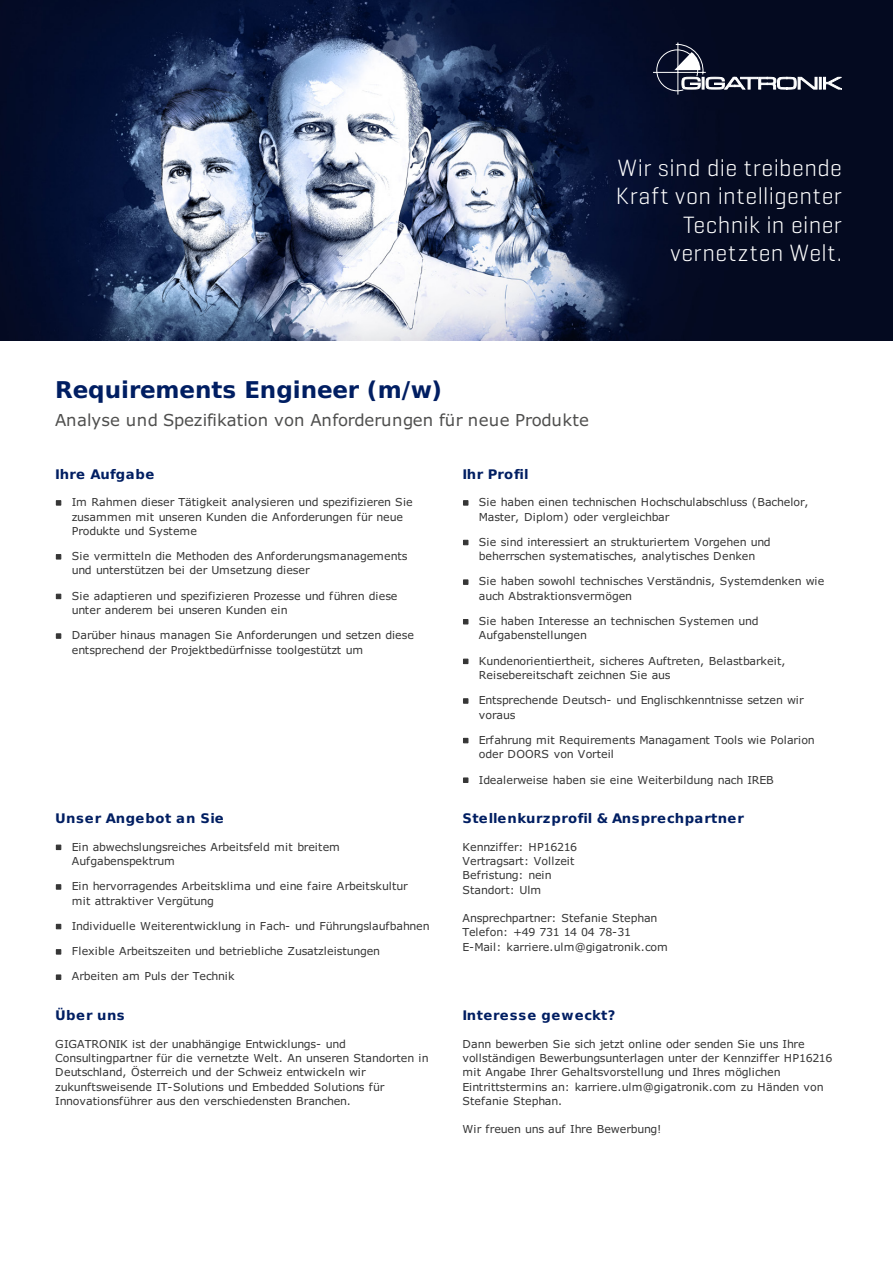
<style>
.page{position:relative;width:893px;height:1263px;background:#fff}
.page>*{position:absolute;margin:0;border:0;box-sizing:border-box;transform-origin:0 0}
.t1{font:300 24px/28.5px "Geogrotesque";letter-spacing:.015em;color:#fff;text-align:right}
.t2{font:700 23.1px "DejaVu Sans";letter-spacing:-.005em;color:#001e62}
.t3{font:16.5px "Verdana";letter-spacing:.005em;color:#4f4f4e}
.t4{font:700 13.2px "DejaVu Sans";letter-spacing:.04em;color:#001e62}
.t5{font:700 13.2px "DejaVu Sans";letter-spacing:.06em;color:#001e62}
.t6{font:700 13.2px "DejaVu Sans";letter-spacing:.01em;color:#001e62}
.t7{font:10.95px/14.2px "Verdana";letter-spacing:.005em;color:#363636}
.t8{font:10.95px/14.2px "Verdana";letter-spacing:-.015em;color:#363636}
.t9{font:10.95px "Verdana";letter-spacing:-.02em;color:#363636}
</style>
<div class="page">
<svg style="left:56px;top:500px;width:5px;height:6px"></svg>
<svg style="left:56px;top:554px;width:5px;height:6px"></svg>
<svg style="left:56px;top:594px;width:5px;height:5px"></svg>
<svg style="left:56px;top:633px;width:5px;height:6px"></svg>
<svg style="left:463px;top:500px;width:5px;height:6px"></svg>
<svg style="left:463px;top:540px;width:5px;height:5px"></svg>
<svg style="left:463px;top:579px;width:5px;height:6px"></svg>
<svg style="left:463px;top:619px;width:5px;height:5px"></svg>
<svg style="left:463px;top:659px;width:5px;height:5px"></svg>
<svg style="left:463px;top:698px;width:5px;height:6px"></svg>
<svg style="left:463px;top:738px;width:5px;height:5px"></svg>
<svg style="left:463px;top:777px;width:5px;height:6px"></svg>
<svg style="left:56px;top:844px;width:5px;height:6px"></svg>
<svg style="left:56px;top:884px;width:5px;height:6px"></svg>
<svg style="left:56px;top:924px;width:5px;height:5px"></svg>
<svg style="left:56px;top:949px;width:5px;height:6px"></svg>
<svg style="left:56px;top:974px;width:5px;height:6px"></svg>
<img style="left:0;top:0;width:893px;height:340px">
<svg style="left:653px;top:43px;width:189px;height:52px"></svg>
<p class="t1" style="left:616px;top:153px;width:228px">Wir sind die treibende<br>Kraft von intelligenter<br>Technik in einer vernetzten Welt.</p>
<h2 class="t2" style="left:55px;top:377px;width:388px">Requirements Engineer (m/w)</h2>
<h3 class="t3" style="left:55px;top:409px;width:535px">Analyse und Spezifikation von Anforderungen für neue Produkte</h3>
<p class="t4" style="left:55px;top:466px;width:101px">Ihre Aufgabe</p>
<p class="t7" style="left:72px;top:495px;width:342px">Im Rahmen dieser Tätigkeit analysieren und spezifizieren Sie zusammen mit unseren Kunden die Anforderungen für neue<br>Produkte und Systeme</p>
<p class="t7" style="left:72px;top:549px;width:337px">Sie vermitteln die Methoden des Anforderungsmanagements und unterstützen bei der Umsetzung dieser</p>
<p class="t7" style="left:72px;top:588px;width:327px">Sie adaptieren und spezifizieren Prozesse und führen diese unter anderem bei unseren Kunden ein</p>
<p class="t8" style="left:72px;top:628px;width:344px">Darüber hinaus managen Sie Anforderungen und setzen diese entsprechend der Projektbedürfnisse toolgestützt um</p>
<p class="t4" style="left:55px;top:811px;width:170px">Unser Angebot an Sie</p>
<p class="t7" style="left:72px;top:839px;width:270px">Ein abwechslungsreiches Arbeitsfeld mit breitem<br>Aufgabenspektrum</p>
<p class="t7" style="left:72px;top:879px;width:337px">Ein hervorragendes Arbeitsklima und eine faire Arbeitskultur mit attraktiver Vergütung</p>
<p class="t7" style="left:72px;top:918px;width:359px">Individuelle Weiterentwicklung in Fach- und Führungslaufbahnen</p>
<p class="t7" style="left:72px;top:944px;width:310px">Flexible Arbeitszeiten und betriebliche Zusatzleistungen</p>
<p class="t7" style="left:72px;top:969px;width:164px">Arbeiten am Puls der Technik</p>
<p class="t4" style="left:55px;top:1008px;width:71px">Über uns</p>
<p class="t7" style="left:55px;top:1036px;width:375px">GIGATRONIK ist der unabhängige Entwicklungs- und Consultingpartner für die vernetzte Welt. An unseren Standorten in Deutschland, Österreich und der Schweiz entwickeln wir zukunftsweisende IT-Solutions und Embedded Solutions für Innovationsführer aus den verschiedensten Branchen.</p>
<p class="t6" style="left:462px;top:466px;width:68px">Ihr Profil</p>
<p class="t7" style="left:479px;top:495px;width:331px">Sie haben einen technischen Hochschulabschluss (Bachelor,<br>Master, Diplom) oder vergleichbar</p>
<p class="t7" style="left:479px;top:534px;width:293px">Sie sind interessiert an strukturiertem Vorgehen und beherrschen systematisches, analytisches Denken</p>
<p class="t7" style="left:479px;top:574px;width:347px">Sie haben sowohl technisches Verständnis, Systemdenken wie auch Abstraktionsvermögen</p>
<p class="t7" style="left:479px;top:613px;width:281px">Sie haben Interesse an technischen Systemen und<br>Aufgabenstellungen</p>
<p class="t7" style="left:479px;top:653px;width:308px">Kundenorientiertheit, sicheres Auftreten, Belastbarkeit,<br>Reisebereitschaft zeichnen Sie aus</p>
<p class="t8" style="left:479px;top:693px;width:326px">Entsprechende Deutsch- und Englischkenntnisse setzen wir voraus</p>
<p class="t7" style="left:479px;top:732px;width:337px">Erfahrung mit Requirements Managament Tools wie Polarion oder DOORS von Vorteil</p>
<p class="t7" style="left:479px;top:772px;width:296px">Idealerweise haben sie eine Weiterbildung nach IREB</p>
<p class="t4" style="left:462px;top:811px;width:283px">Stellenkurzprofil &amp; Ansprechpartner</p>
<p class="t7" style="left:462px;top:839px;width:116px">Kennziffer: HP16216<br>Vertragsart: Vollzeit<br>Befristung: nein<br>Standort: Ulm</p>
<p class="t7" style="left:462px;top:911px;width:207px">Ansprechpartner: Stefanie Stephan<br>Telefon: +49 731 14 04 78-31<br>E-Mail: karriere.ulm@gigatronik.com</p>
<p class="t5" style="left:462px;top:1008px;width:154px">Interesse geweckt?</p>
<p class="t7" style="left:462px;top:1036px;width:372px">Dann bewerben Sie sich jetzt online oder senden Sie uns Ihre vollständigen Bewerbungsunterlagen unter der Kennziffer HP16216 mit Angabe Ihrer Gehaltsvorstellung und Ihres möglichen Eintrittstermins an: karriere.ulm@gigatronik.com zu Händen von Stefanie Stephan.</p>
<p class="t9" style="left:462px;top:1122px;width:201px">Wir freuen uns auf Ihre Bewerbung!</p>
</div>
